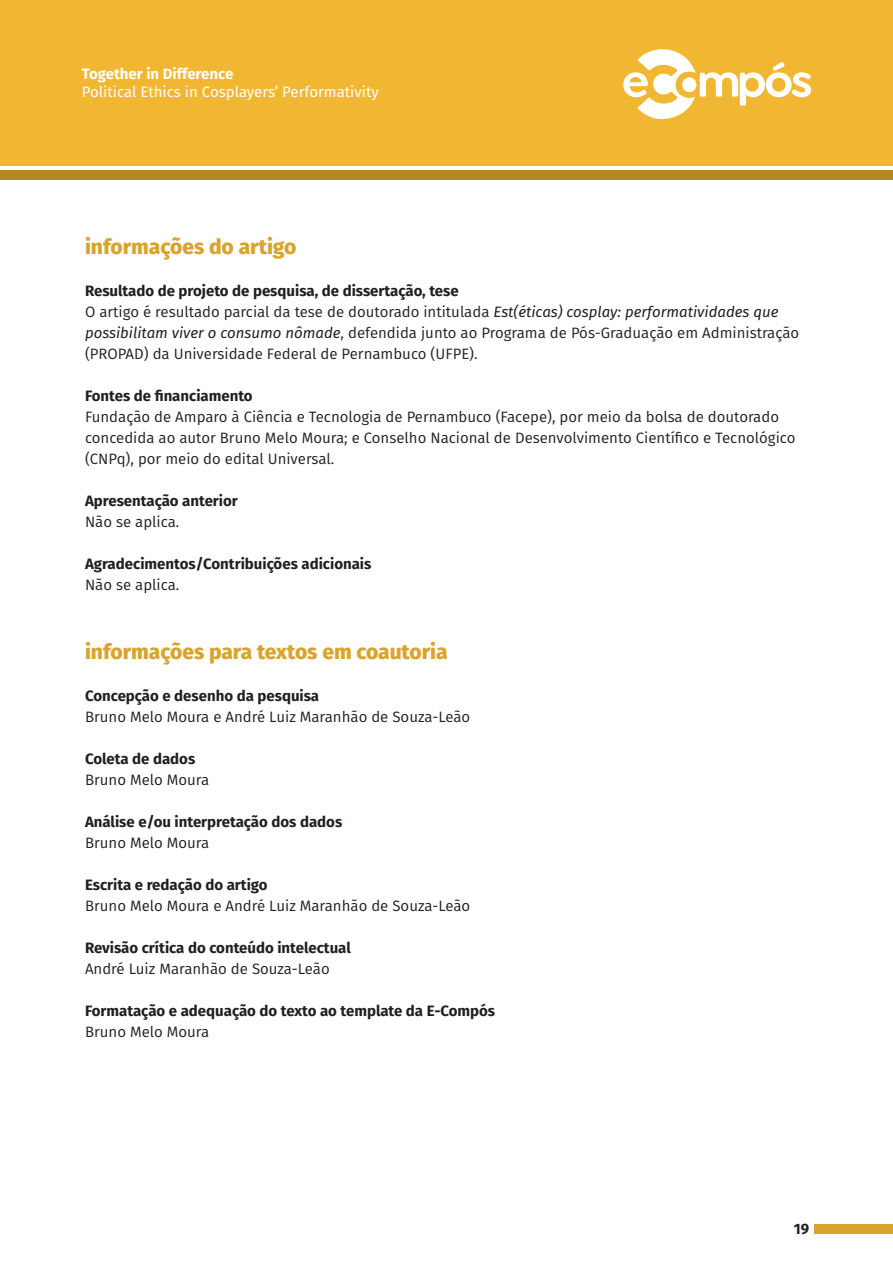
<style>
.page{position:relative;width:893px;height:1263px;background:#fff}
.page>*{position:absolute;margin:0;border:0;box-sizing:border-box;transform-origin:0 0}
.Tópico{font:800 21px "Fira Sans";color:#d9a42c}
.Texto{font:15px/21px "Fira Sans";color:#231f20}
.Texto-2{font:700 15px "Fira Sans";color:#231f20}
.t1{font:15px "Fira Sans";color:#fff}
.t2{font:700 15px "Fira Sans";color:#fff}
.s1{font-style:italic}
</style>
<div class="page">
<div style="left:0;top:0;width:893px;height:166px;background:#f2b732"></div>
<div style="left:0;top:170px;width:893px;height:10px;background:#b48723"></div>
<div style="left:814px;top:1224px;width:79px;height:9px;background:#d9a42c"></div>
<svg style="left:623px;top:49px;width:188px;height:70px"></svg>
<p class="t2" style="left:82px;top:62px;width:153px">Together in Difference</p>
<p class="t1" style="left:82px;top:81px;width:298px">Political Ethics in Cosplayers’ Performativity</p>
<p class="Tópico" style="left:85px;top:228px;width:213px">informações do artigo</p>
<p class="Texto-2" style="left:85px;top:278px;width:375px">Resultado de projeto de pesquisa, de dissertação, tese</p>
<p class="Texto" style="left:85px;top:300px;width:716px">O artigo é resultado parcial da tese de doutorado intitulada <span class="s1">Est(éticas) cosplay: performatividades que possibilitam viver o consumo nômade</span>, defendida junto ao Programa de Pós-Graduação em Administração (PROPAD) da Universidade Federal de Pernambuco (UFPE).</p>
<p class="Texto-2" style="left:85px;top:383px;width:169px">Fontes de financiamento</p>
<p class="Texto" style="left:85px;top:405px;width:712px">Fundação de Amparo à Ciência e Tecnologia de Pernambuco (Facepe), por meio da bolsa de doutorado concedida ao autor Bruno Melo Moura; e Conselho Nacional de Desenvolvimento Científico e Tecnológico (CNPq), por meio do edital Universal.</p>
<p class="Texto-2" style="left:85px;top:488px;width:154px">Apresentação anterior</p>
<p class="Texto" style="left:85px;top:510px;width:96px">Não se aplica.</p>
<p class="Texto-2" style="left:85px;top:551px;width:288px">Agradecimentos/Contribuições adicionais</p>
<p class="Texto" style="left:85px;top:573px;width:96px">Não se aplica.</p>
<p class="Tópico" style="left:85px;top:633px;width:364px">informações para textos em coautoria</p>
<p class="Texto-2" style="left:85px;top:683px;width:236px">Concepção e desenho da pesquisa</p>
<p class="Texto" style="left:85px;top:705px;width:387px">Bruno Melo Moura e André Luiz Maranhão de Souza-Leão</p>
<p class="Texto-2" style="left:85px;top:746px;width:112px">Coleta de dados</p>
<p class="Texto" style="left:85px;top:768px;width:126px">Bruno Melo Moura</p>
<p class="Texto-2" style="left:85px;top:809px;width:259px">Análise e/ou interpretação dos dados</p>
<p class="Texto" style="left:85px;top:831px;width:126px">Bruno Melo Moura</p>
<p class="Texto-2" style="left:85px;top:872px;width:184px">Escrita e redação do artigo</p>
<p class="Texto" style="left:85px;top:894px;width:387px">Bruno Melo Moura e André Luiz Maranhão de Souza-Leão</p>
<p class="Texto-2" style="left:85px;top:935px;width:267px">Revisão crítica do conteúdo intelectual</p>
<p class="Texto" style="left:85px;top:957px;width:246px">André Luiz Maranhão de Souza-Leão</p>
<p class="Texto-2" style="left:85px;top:998px;width:412px">Formatação e adequação do texto ao template da E-Compós</p>
<p class="Texto" style="left:85px;top:1020px;width:126px">Bruno Melo Moura</p>
<p class="Texto-2" style="left:794px;top:1216px;width:17px">19</p>
</div>
